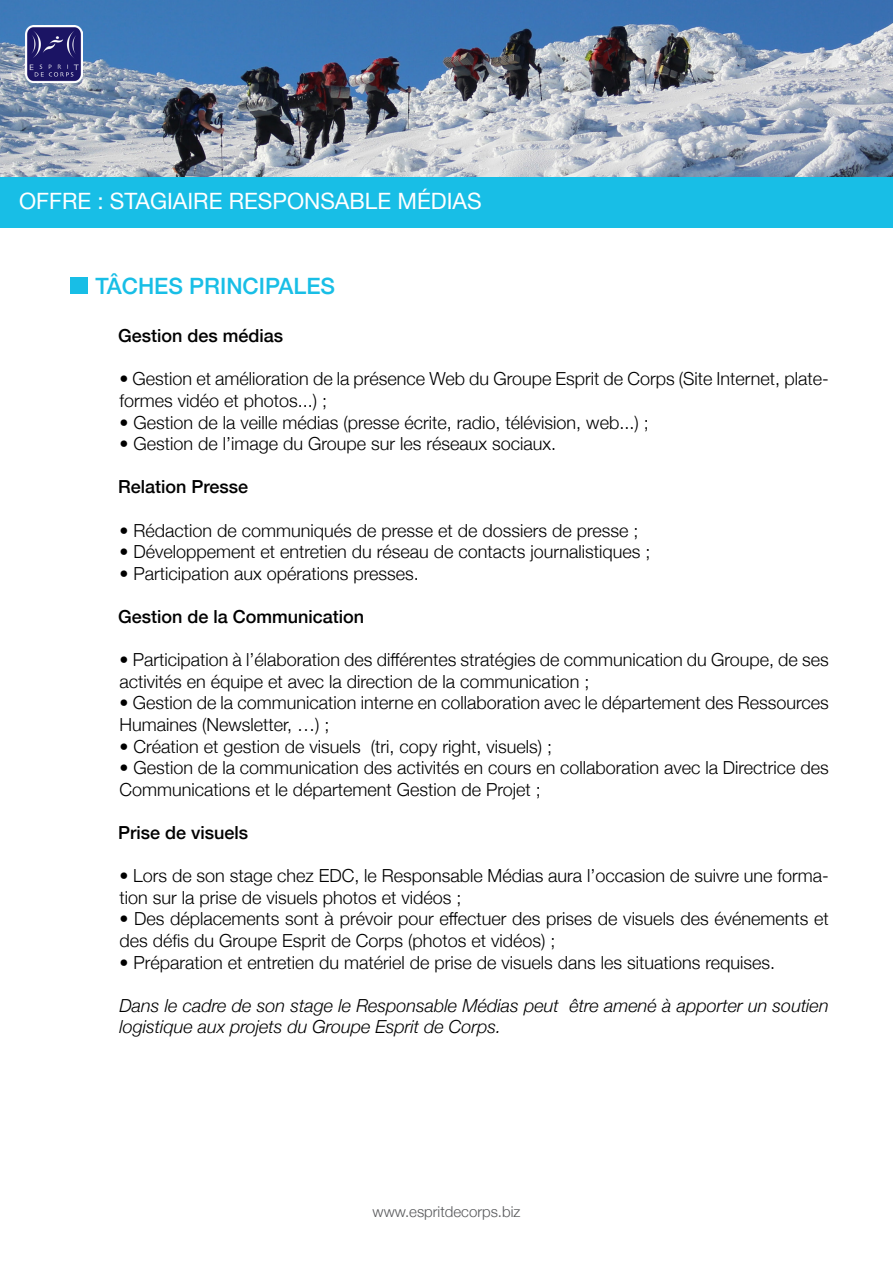
<style>
.page{position:relative;width:893px;height:1263px;background:#fff}
.page>*{position:absolute;margin:0;border:0;box-sizing:border-box;transform-origin:0 0}
.t1{font:22.5px "Helvetica Neue";color:#fff}
.t2{font:500 22.5px "Helvetica Neue";color:#18bee6}
.t3{font:300 18px/21.6px "Helvetica Neue";color:#000}
.t4{font:italic 300 18px/21.6px "Helvetica Neue";color:#000}
.t5{font:500 18px "Helvetica Neue";color:#000}
.t6{font:300 15px "Helvetica Neue";color:#57585a}
</style>
<div class="page">
<div style="left:0;top:176px;width:893px;height:52px;background:#18bee6"></div>
<div style="left:70px;top:277px;width:17px;height:16px;background:#18bee6"></div>
<img style="left:0;top:0;width:893px;height:176px">
<img style="left:25px;top:25px;width:58px;height:58px">
<p class="t1" style="left:19px;top:184px;width:464px">OFFRE : STAGIAIRE RESPONSABLE MÉDIAS</p>
<p class="t2" style="left:95px;top:267px;width:241px">TÂCHES PRINCIPALES</p>
<p class="t5" style="left:118px;top:321px;width:167px">Gestion des médias</p>
<p class="t3" style="left:119px;top:367px;width:711px">• Gestion et amélioration de la présence Web du Groupe Esprit de Corps (Site Internet, plate&shy;formes vidéo et photos...) ;</p>
<p class="t3" style="left:119px;top:410px;width:531px">• Gestion de la veille médias (presse écrite, radio, télévision, web...) ;</p>
<p class="t3" style="left:119px;top:432px;width:438px">• Gestion de l’image du Groupe sur les réseaux sociaux.</p>
<p class="t5" style="left:118px;top:472px;width:132px">Relation Presse</p>
<p class="t3" style="left:119px;top:518px;width:521px">• Rédaction de communiqués de presse et de dossiers de presse ;</p>
<p class="t3" style="left:119px;top:540px;width:533px">• Développement et entretien du réseau de contacts journalistiques ;</p>
<p class="t3" style="left:119px;top:562px;width:301px">• Participation aux opérations presses.</p>
<p class="t5" style="left:118px;top:602px;width:248px">Gestion de la Communication</p>
<p class="t3" style="left:119px;top:648px;width:711px">• Participation à l’élaboration des différentes stratégies de communication du Groupe, de ses activités en équipe et avec la direction de la communication ;</p>
<p class="t3" style="left:119px;top:691px;width:711px">• Gestion de la communication interne en collaboration avec le département des Ressources<br>Humaines (Newsletter, …) ;</p>
<p class="t3" style="left:119px;top:734px;width:434px">• Création et gestion de visuels (tri, copy right, visuels) ;</p>
<p class="t3" style="left:119px;top:756px;width:711px">• Gestion de la communication des activités en cours en collaboration avec la Directrice des<br>Communications et le département Gestion de Projet ;</p>
<p class="t5" style="left:118px;top:818px;width:132px">Prise de visuels</p>
<p class="t3" style="left:119px;top:864px;width:711px">• Lors de son stage chez EDC, le Responsable Médias aura l’occasion de suivre une forma&shy;tion sur la prise de visuels photos et vidéos ;</p>
<p class="t3" style="left:119px;top:907px;width:711px">• Des déplacements sont à prévoir pour effectuer des prises de visuels des événements et des défis du Groupe Esprit de Corps (photos et vidéos) ;</p>
<p class="t3" style="left:119px;top:950px;width:657px">• Préparation et entretien du matériel de prise de visuels dans les situations requises.</p>
<p class="t4" style="left:119px;top:994px;width:711px">Dans le cadre de son stage le Responsable Médias peut être amené à apporter un soutien logistique aux projets du Groupe Esprit de Corps.</p>
<p class="t6" style="left:373px;top:1200px;width:149px">www.espritdecorps.biz</p>
</div>
